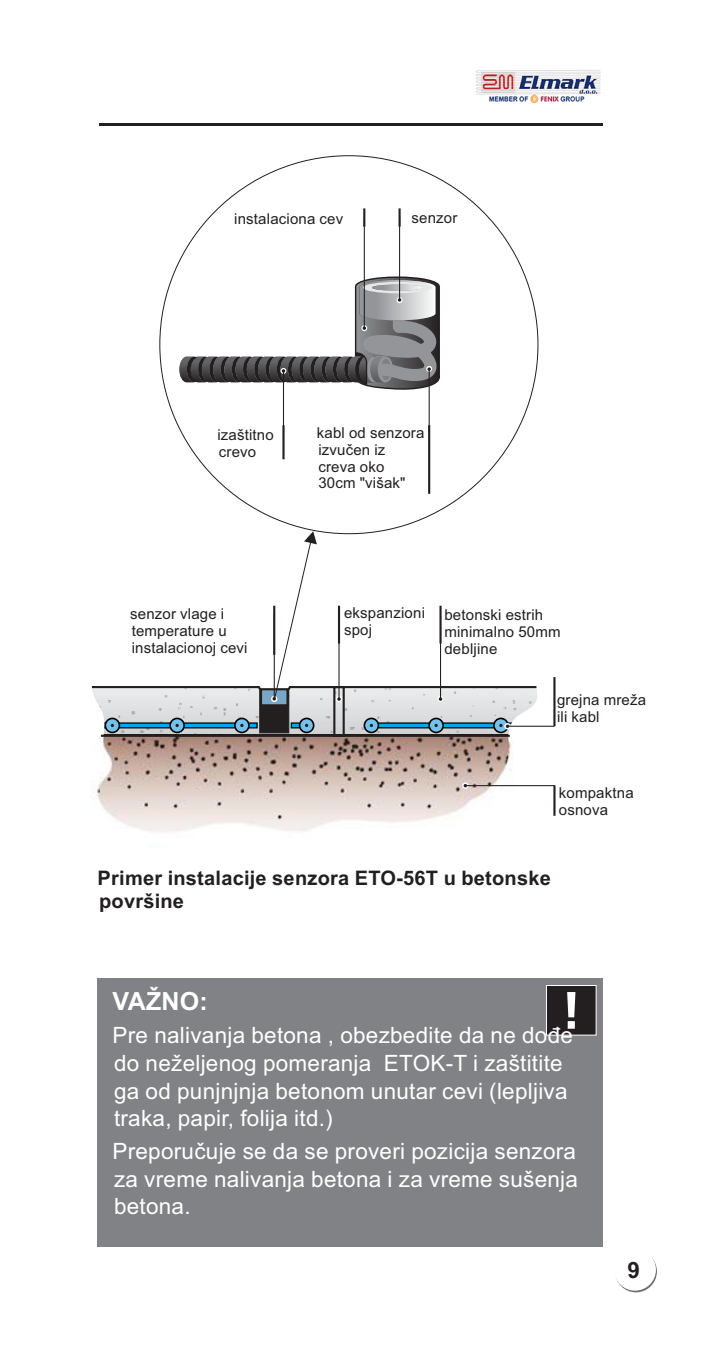
<style>
.page{position:relative;width:708px;height:1348px;background:#fff}
.page>*{position:absolute;margin:0;border:0;box-sizing:border-box;transform-origin:0 0}
.t1{font:700 25px "Arial";letter-spacing:.01em;color:#fff}
.t2{font:22.5px/27.8px "Arial";letter-spacing:.01em;color:#fff}
.t3{font:700 22.5px "Arial";color:#231f20}
.t4{font:700 20px/22.2px "Arial";letter-spacing:.01em;color:#231f20}
.t5{font:15px/16.8px "Arial";letter-spacing:.01em;color:#231f20}
</style>
<div class="page">
<hr style="left:399px;top:216px;width:1px;height:84px;background:#231f20">
<svg style="left:398px;top:208px;width:2px;height:19px"></svg>
<hr style="left:364px;top:217px;width:1px;height:111px;background:#231f20">
<svg style="left:363px;top:208px;width:2px;height:19px"></svg>
<hr style="left:283px;top:371px;width:1px;height:68px;background:#231f20">
<hr style="left:282px;top:425px;width:2px;height:34px;background:#231f20">
<hr style="left:428px;top:369px;width:1px;height:64px;background:#231f20">
<svg style="left:179px;top:276px;width:261px;height:114px"></svg>
<hr style="left:428px;top:425px;width:2px;height:69px;background:#231f20">
<img style="left:94px;top:744px;width:454px;height:88px">
<svg style="left:462px;top:782px;width:6px;height:7px"></svg>
<hr style="left:465px;top:785px;width:89px;height:1px;background:#231f20">
<hr style="left:553px;top:785px;width:2px;height:31px;background:#231f20">
<hr style="left:100px;top:123px;width:503px;height:2px;background:#231f20">
<div style="left:98px;top:978px;width:505px;height:269px;background:#808285"></div>
<div style="left:546px;top:985px;width:50px;height:50px;background:#231f20;border:1px solid #fff"></div>
<svg style="left:567px;top:992px;width:8px;height:36px"></svg>
<svg style="left:91px;top:531px;width:465px;height:213px"></svg>
<svg style="left:615px;top:1250px;width:41px;height:42px"></svg>
<div style="left:614px;top:1248px;width:41px;height:42px;background:#fff;border-radius:50%"></div>
<hr style="left:338px;top:606px;width:2px;height:37px;background:#231f20">
<hr style="left:553px;top:677px;width:2px;height:49px;background:#231f20">
<img style="left:476px;top:70px;width:125px;height:33px">
<p class="t5" style="left:234px;top:212px;width:110px">instalaciona cev</p>
<p class="t5" style="left:411px;top:211px;width:47px">senzor</p>
<p class="t5" style="left:217px;top:428px;width:58px">izaštitno crevo</p>
<p class="t5" style="left:317px;top:426px;width:109px">kabl od senzora izvučen iz creva oko<br>30cm "višak"</p>
<p class="t5" style="left:130px;top:607px;width:119px">senzor vlage i temperature u instalacionoj cevi</p>
<p class="t5" style="left:344px;top:606px;width:82px">ekspanzioni spoj</p>
<p class="t5" style="left:444px;top:608px;width:118px">betonski estrih minimalno 50mm debljine</p>
<p class="t5" style="left:557px;top:693px;width:91px">grejna mreža ili kabl</p>
<p class="t5" style="left:559px;top:786px;width:76px">kompaktna osnova</p>
<p class="t4" style="left:98px;top:869px;width:454px">Primer instalacije senzora ETO-56T u betonske površine</p>
<p class="t1" style="left:112px;top:991px;width:97px">VAŽNO:</p>
<p class="t2" style="left:112px;top:1023px;width:462px">Pre nalivanja betona , obezbedite da ne dođe do neželjenog pomeranja ETOK-T i zaštitite ga od punjnjnja betonom unutar cevi (lepljiva traka, papir, folija itd.)</p>
<p class="t2" style="left:112px;top:1139px;width:467px;text-align:justify">Preporučuje se da se proveri pozicija senzora za vreme nalivanja betona i za vreme sušenja betona.</p>
<p class="t3" style="left:627px;top:1261px;width:14px">9</p>
</div>
